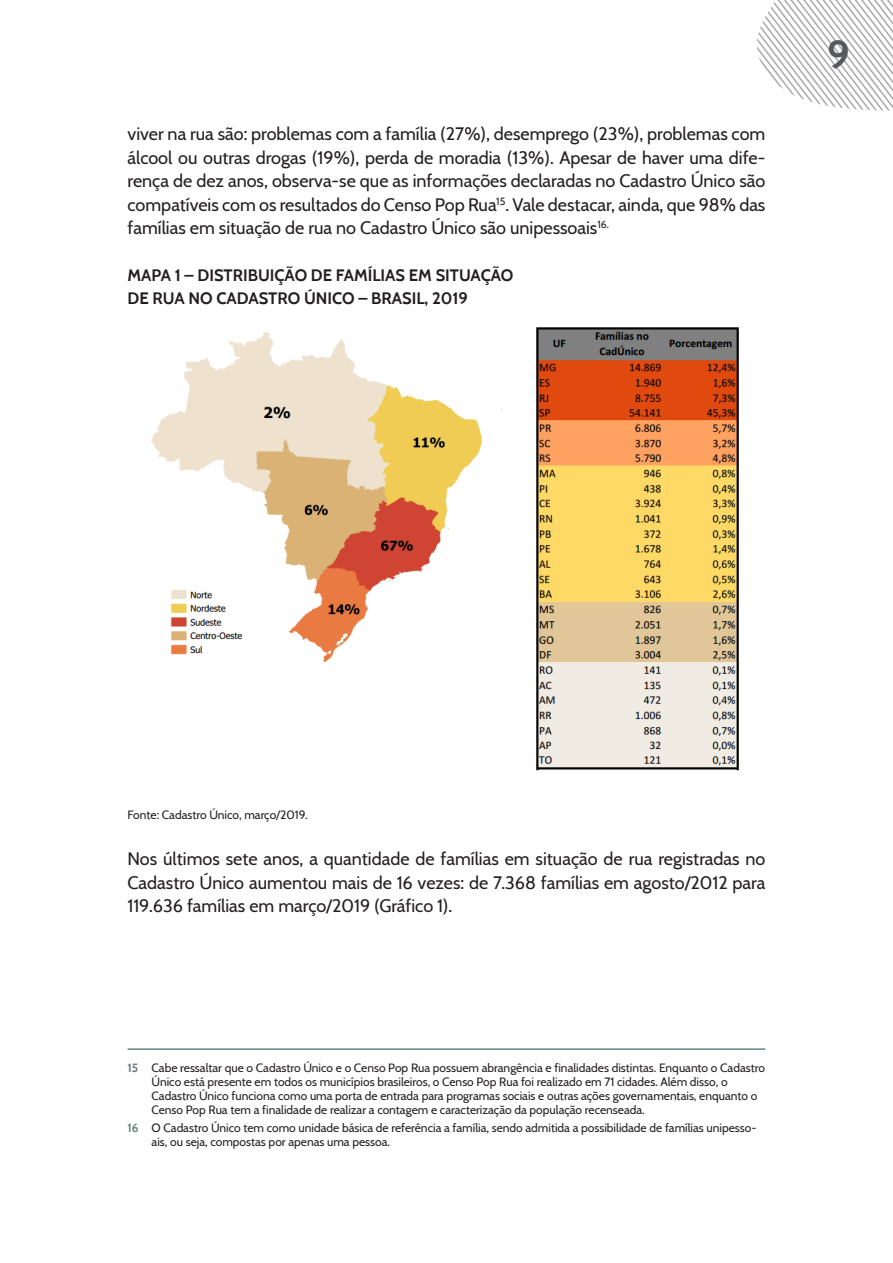
<style>
.page{position:relative;width:893px;height:1263px;background:#fff}
.page>*{position:absolute;margin:0;border:0;box-sizing:border-box;transform-origin:0 0}
.t1{font:700 40.2px "Cabin";color:#57585a}
.Corpo_de_Texto{font:18px/23.4px "Cabin";color:#231f20;text-align:justify}
.Quadro_Figuras{font:700 16.5px/23.4px "Cabin";color:#231f20}
.Nota_de_Rodapé{font:12px/14.1px "Cabin";color:#231f20}
.Fonte{font:12px "Cabin";color:#231f20}
.s1{font-weight:700;color:#69807c}
</style>
<div class="page">
<svg style="left:757px;top:0;width:136px;height:111px"></svg>
<hr style="left:128px;top:1049px;width:637px;height:1px;background:#154c46">
<img style="left:151px;top:332px;width:351px;height:330px">
<img style="left:536px;top:327px;width:203px;height:444px">
<p class="Corpo_de_Texto" style="left:128px;top:121px;width:639px">viver na rua são: problemas com a família (27%), desemprego (23%), problemas com álcool ou outras drogas (19%), perda de moradia (13%). Apesar de haver uma dife&shy;rença de dez anos, observa-se que as informações declaradas no Cadastro Único são compatíveis com os resultados do Censo Pop Rua<sup>15</sup>. Vale destacar, ainda, que 98% das famílias em situação de rua no Cadastro Único são unipessoais<sup>16.</sup></p>
<p class="Quadro_Figuras" style="left:128px;top:262px;width:387px">MAPA 1 – DISTRIBUIÇÃO DE FAMÍLIAS EM SITUAÇÃO<br>DE RUA NO CADASTRO ÚNICO – BRASIL, 2019</p>
<h1 class="t1" style="left:827px;top:23px;width:24px">9</h1>
<p class="Fonte" style="left:128px;top:805px;width:182px">Fonte: Cadastro Único, março/2019.</p>
<p class="Corpo_de_Texto" style="left:128px;top:846px;width:639px">Nos últimos sete anos, a quantidade de famílias em situação de rua registradas no Cadastro Único aumentou mais de 16 vezes: de 7.368 famílias em agosto/2012 para 119.636 famílias em março/2019 (Gráfico 1).</p>
<p class="Nota_de_Rodapé" style="left:152px;top:1059px;width:615px;text-indent:-24px"><span class="s1">15</span> Cabe ressaltar que o Cadastro Único e o Censo Pop Rua possuem abrangência e finalidades distintas. Enquanto o Cadastro Único está presente em todos os municípios brasileiros, o Censo Pop Rua foi realizado em 71 cidades. Além disso, o Cadastro Único funciona como uma porta de entrada para programas sociais e outras ações governamentais, enquanto o Censo Pop Rua tem a finalidade de realizar a contagem e caracterização da população recenseada.</p>
<p class="Nota_de_Rodapé" style="left:152px;top:1120px;width:606px;text-indent:-24px"><span class="s1">16</span> O Cadastro Único tem como unidade básica de referência a família, sendo admitida a possibilidade de famílias unipesso&shy;ais, ou seja, compostas por apenas uma pessoa.</p>
</div>
